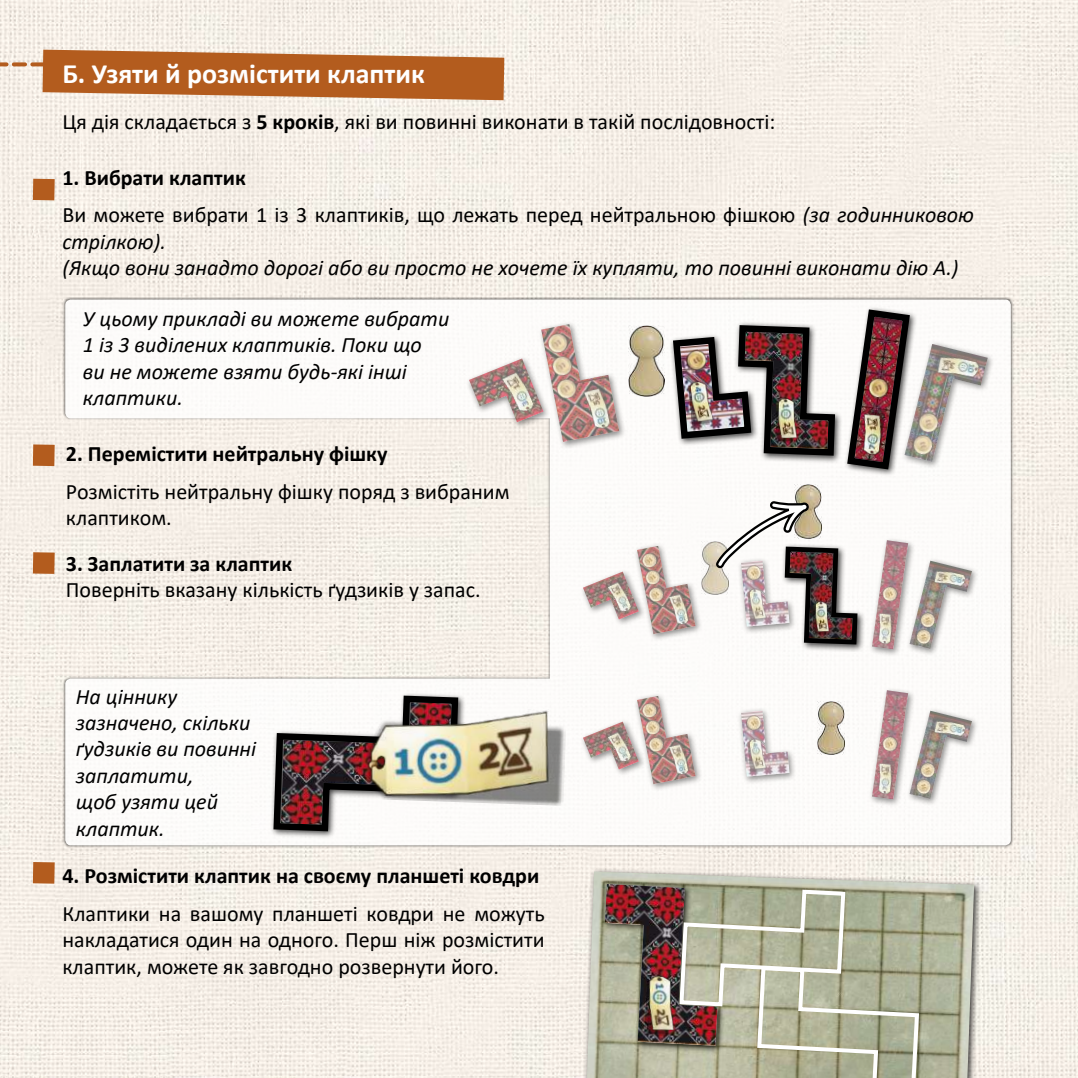
<style>
.page{position:relative;width:1078px;height:1078px;background:#fff}
.page>*{position:absolute;margin:0;border:0;box-sizing:border-box;transform-origin:0 0}
.t1{font:700 28px "Calibri";color:#fff}
.t2{font:22px/26.4px "Calibri";color:#000}
.t3{font:italic 22px/26.4px "Calibri";color:#000}
.t4{font:700 22px "Calibri";color:#000}
.s1{font-weight:700}
.s2{font-style:italic}
</style>
<div class="page">
<img style="left:0;top:0;width:82px;height:1077px">
<img style="left:82px;top:0;width:995px;height:1077px">
<svg style="left:65px;top:299px;width:945px;height:546px"></svg>
<div style="left:33px;top:179px;width:22px;height:21px;background:#b35c1e"></div>
<div style="left:33px;top:444px;width:22px;height:22px;background:#b35c1e"></div>
<div style="left:33px;top:552px;width:22px;height:21px;background:#b35c1e"></div>
<div style="left:33px;top:861px;width:22px;height:22px;background:#b35c1e"></div>
<svg style="left:0;top:50px;width:504px;height:50px;background:#c17c4a"></svg>
<div style="left:537px;top:320px;width:89px;height:129px;background:#000;opacity:.75"></div>
<div style="left:900px;top:340px;width:95px;height:129px;background:#000;opacity:.75"></div>
<div style="left:465px;top:355px;width:86px;height:74px;background:#000;opacity:.75"></div>
<img style="left:469px;top:324px;width:150px;height:118px">
<img style="left:469px;top:358px;width:74px;height:64px">
<img style="left:499px;top:365px;width:37px;height:50px">
<div style="left:843px;top:305px;width:74px;height:172px;background:#000;opacity:.75"></div>
<img style="left:669px;top:306px;width:318px;height:167px">
<img style="left:628px;top:325px;width:36px;height:71px">
<div style="left:737px;top:706px;width:60px;height:78px;background:#000;opacity:.75"></div>
<img style="left:741px;top:710px;width:41px;height:66px">
<img style="left:743px;top:714px;width:18px;height:18px">
<img style="left:747px;top:737px;width:19px;height:35px">
<div style="left:633px;top:542px;width:70px;height:99px;background:#000;opacity:.75"></div>
<div style="left:633px;top:692px;width:70px;height:99px;background:#000;opacity:.75"></div>
<div style="left:905px;top:557px;width:74px;height:99px;background:#000;opacity:.75"></div>
<div style="left:905px;top:707px;width:74px;height:99px;background:#000;opacity:.75"></div>
<div style="left:579px;top:568px;width:67px;height:58px;background:#fdfbfa"></div>
<img style="left:583px;top:545px;width:112px;height:89px">
<img style="left:583px;top:571px;width:55px;height:48px">
<img style="left:605px;top:576px;width:28px;height:38px">
<div style="left:579px;top:718px;width:67px;height:58px;background:#fcfbf9"></div>
<img style="left:583px;top:695px;width:112px;height:89px">
<img style="left:583px;top:721px;width:55px;height:48px">
<img style="left:605px;top:726px;width:28px;height:38px">
<div style="left:780px;top:542px;width:85px;height:110px;background:#000;opacity:.75"></div>
<svg style="left:782px;top:275px;width:77px;height:592px"></svg>
<div style="left:270px;top:691px;width:196px;height:148px;background:#000;opacity:.75"></div>
<img style="left:270px;top:692px;width:191px;height:142px">
<div style="left:868px;top:536px;width:47px;height:121px;background:#000;opacity:.75"></div>
<svg style="left:907px;top:540px;width:64px;height:109px"></svg>
<img style="left:871px;top:540px;width:36px;height:109px">
<img style="left:880px;top:582px;width:20px;height:20px">
<img style="left:874px;top:609px;width:21px;height:35px">
<div style="left:868px;top:686px;width:47px;height:121px;background:#000;opacity:.75"></div>
<svg style="left:907px;top:690px;width:64px;height:109px"></svg>
<img style="left:871px;top:690px;width:36px;height:109px">
<img style="left:880px;top:732px;width:20px;height:20px">
<img style="left:874px;top:758px;width:21px;height:36px">
<img style="left:794px;top:484px;width:27px;height:15px">
<img style="left:816px;top:701px;width:28px;height:53px">
<img style="left:701px;top:541px;width:15px;height:53px">
<img style="left:716px;top:499px;width:136px;height:140px">
<img style="left:361px;top:702px;width:205px;height:103px">
<div style="left:577px;top:867px;width:404px;height:210px;background:#000;opacity:.75"></div>
<img style="left:586px;top:871px;width:387px;height:206px">
<div style="left:600px;top:879px;width:125px;height:174px;background:#000;opacity:.75"></div>
<img style="left:604px;top:883px;width:316px;height:194px">
<p class="t1" style="left:62px;top:54px;width:364px">Б. Узяти й розмістити клаптик</p>
<p class="t2" style="left:62px;top:108px;width:714px">Ця дія складається з <span class="s1">5 кроків</span>, які ви повинні виконати в такій послідовності:</p>
<p class="t2" style="left:62px;top:158px;width:913px;line-height:37.8px"><span class="s1">1. Вибрати клаптик<br></span>Ви можете вибрати 1 із 3 клаптиків, що лежать перед нейтральною фішкою <span class="s2">(за годинниковою</span></p>
<p class="t3" style="left:62px;top:227px;width:897px">стрілкою).<br>(Якщо вони занадто дорогі або ви просто не хочете їх купляти, то повинні виконати дію А.)</p>
<p class="t3" style="left:83px;top:304px;width:368px">У цьому прикладі ви можете вибрати<br>1 із 3 виділених клаптиків. Поки що<br>ви не можете взяти будь-які інші клаптики.</p>
<p class="t4" style="left:66px;top:438px;width:323px">2. Перемістити нейтральну фішку</p>
<p class="t2" style="left:66px;top:478px;width:445px">Розмістіть нейтральну фішку поряд з вибраним клаптиком.</p>
<p class="t4" style="left:66px;top:548px;width:228px">3. Заплатити за клаптик</p>
<p class="t2" style="left:66px;top:576px;width:416px">Поверніть вказану кількість ґудзиків у запас.</p>
<p class="t3" style="left:76px;top:682px;width:182px">На ціннику зазначено, скільки ґудзиків ви повинні заплатити,<br>щоб узяти цей клаптик.</p>
<p class="t4" style="left:62px;top:859px;width:478px">4. Розмістити клаптик на своєму планшеті ковдри</p>
<p class="t2" style="left:62px;top:899px;width:483px;text-align:justify">Клаптики на вашому планшеті ковдри не можуть накладатися один на одного. Перш ніж розмістити клаптик, можете як завгодно розвернути його.</p>
</div>
